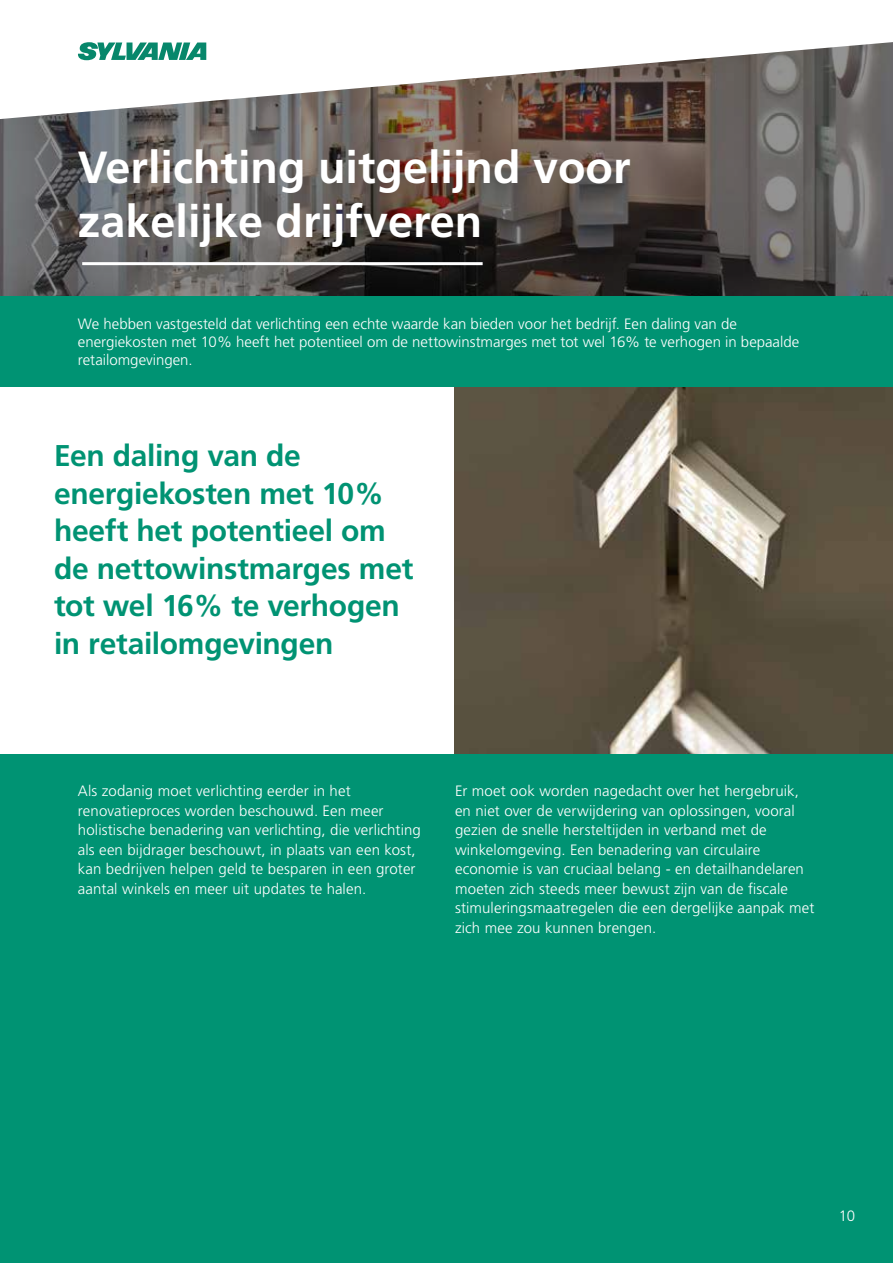
<style>
.page{position:relative;width:893px;height:1263px;background:#fff}
.page>*{position:absolute;margin:0;border:0;box-sizing:border-box;transform-origin:0 0}
.t1{font:700 45px/54px "Frutiger";color:#fff}
.t2{font:700 30px/37.5px "Frutiger";letter-spacing:-.01em;color:#009373}
.t3{font:300 15px/19.5px "Frutiger";letter-spacing:.005em;color:#fff}
</style>
<div class="page">
<div style="left:0;top:296px;width:893px;height:967px;background:#009373"></div>
<svg style="left:0;top:119px;width:893px;height:177px;background:#5a5451"></svg>
<svg style="left:2px;top:42px;width:891px;height:77px"></svg>
<svg style="left:78px;top:42px;width:128px;height:18px"></svg>
<hr style="left:82px;top:262px;width:401px;height:3px;background:#fff">
<div style="left:0;top:387px;width:454px;height:367px;background:#fff"></div>
<img style="left:454px;top:387px;width:439px;height:367px">
<h1 class="t1" style="left:78px;top:140px;width:554px">Verlichting uitgelijnd voor zakelijke drijfveren</h1>
<p class="t3" style="left:78px;top:314px;width:723px;line-height:18px">We hebben vastgesteld dat verlichting een echte waarde kan bieden voor het bedrijf. Een daling van de energiekosten met 10% heeft het potentieel om de nettowinstmarges met tot wel 16% te verhogen in bepaalde retailomgevingen.</p>
<h2 class="t2" style="left:54px;top:437px;width:361px">Een daling van de energiekosten met 10% heeft het potentieel om de nettowinstmarges met tot wel 16% te verhogen in retailomgevingen</h2>
<p class="t3" style="left:78px;top:781px;width:344px">Als zodanig moet verlichting eerder in het renovatieproces worden beschouwd. Een meer holistische benadering van verlichting, die verlichting als een bijdrager beschouwt, in plaats van een kost, kan bedrijven helpen geld te besparen in een groter aantal winkels en meer uit updates te halen.</p>
<p class="t3" style="left:455px;top:781px;width:361px">Er moet ook worden nagedacht over het hergebruik, en niet over de verwijdering van oplossingen, vooral gezien de snelle hersteltijden in verband met de winkelomgeving. Een benadering van circulaire economie is van cruciaal belang - en detailhandelaren moeten zich steeds meer bewust zijn van de fiscale stimuleringsmaatregelen die een dergelijke aanpak met zich mee zou kunnen brengen.</p>
<p class="t3" style="left:839px;top:1206px;width:18px">10</p>
</div>
